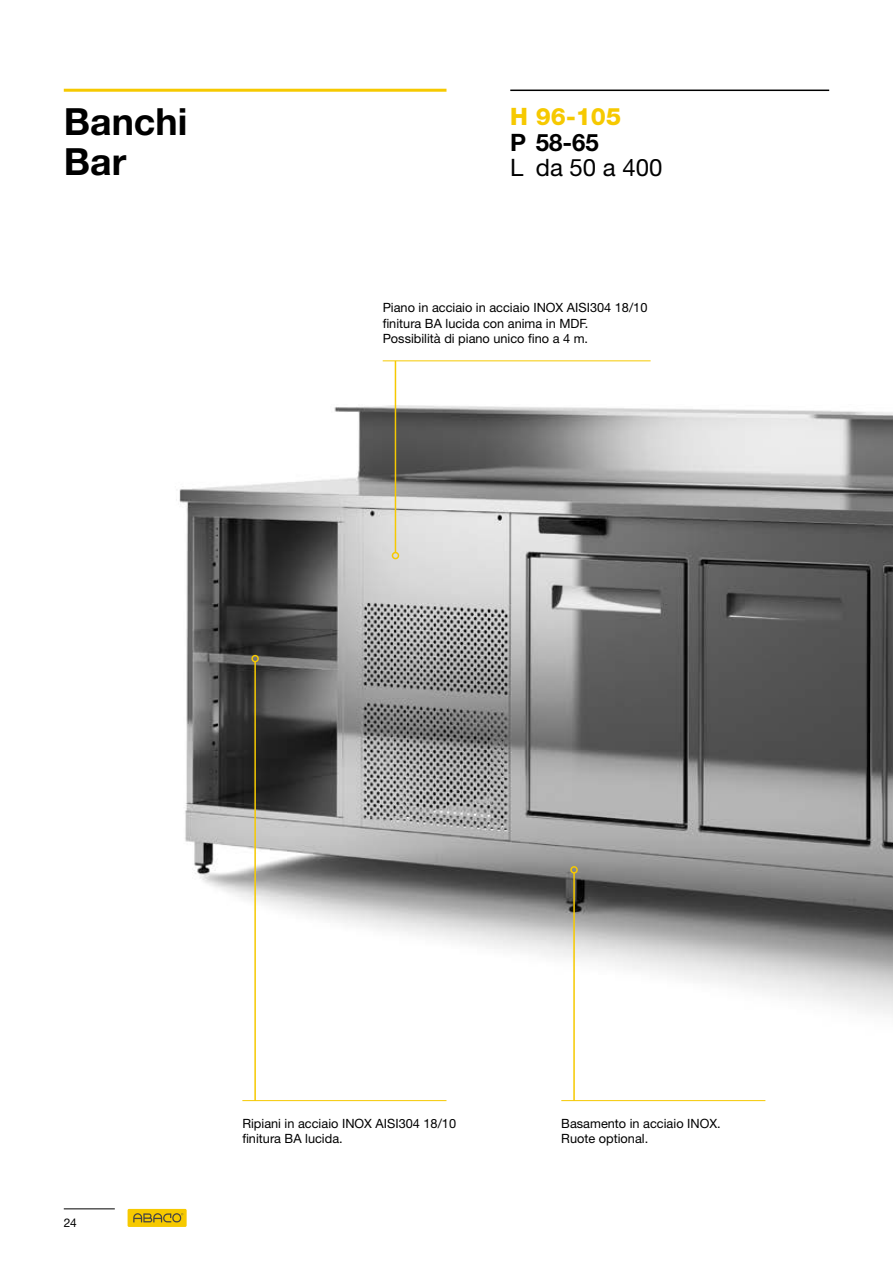
<style>
.page{position:relative;width:893px;height:1263px;background:#fff}
.page>*{position:absolute;margin:0;border:0;box-sizing:border-box;transform-origin:0 0}
.t1{font:700 37.5px/39.8px "Helvetica Neue LT Std";color:#000}
.t2{font:24px "Helvetica Neue LT Std";color:#000}
.t3{font:800 24px "Helvetica Neue LT Std";color:#f6c900}
.t4{font:700 24px "Helvetica Neue LT Std";color:#000}
.t5{font:12.75px/15.3px "Helvetica Neue LT Std";color:#000}
.t6{font:12px "Helvetica Neue LT Std";color:#000}
</style>
<div class="page">
<hr style="left:64px;top:1208px;width:51px;height:1px;background:#000">
<div style="left:128px;top:1209px;width:59px;height:18px;background:#f6c900"></div>
<svg style="left:133px;top:1213px;width:50px;height:9px"></svg>
<img style="left:125px;top:88px;width:768px;height:1014px">
<hr style="left:510px;top:90px;width:319px;height:1px;background:#000">
<hr style="left:64px;top:89px;width:382px;height:3px;background:#f6c900">
<hr style="left:254px;top:662px;width:2px;height:438px;background:#f6c900">
<div style="left:251px;top:655px;width:8px;height:7px;border:2px solid #f6c900;border-radius:50%"></div>
<hr style="left:573px;top:873px;width:2px;height:227px;background:#f6c900">
<div style="left:570px;top:866px;width:8px;height:7px;border:2px solid #f6c900;border-radius:50%"></div>
<hr style="left:395px;top:361px;width:1px;height:192px;background:#f6c900">
<div style="left:392px;top:552px;width:7px;height:7px;border:2px solid #f6c900;border-radius:50%"></div>
<hr style="left:383px;top:360px;width:268px;height:1px;background:#f6c900">
<hr style="left:242px;top:1100px;width:204px;height:1px;background:#f6c900">
<hr style="left:561px;top:1100px;width:204px;height:1px;background:#f6c900">
<h1 class="t1" style="left:64px;top:101px;width:125px">Banchi<br>Bar</h1>
<h2 class="t3" style="left:510px;top:103px;width:112px">H 96-105</h2>
<h2 class="t4" style="left:510px;top:127px;width:90px">P 58-65</h2>
<h2 class="t2" style="left:510px;top:154px;width:154px">L da 50 a 400</h2>
<p class="t5" style="left:383px;top:300px;width:266px">Piano in acciaio in acciaio INOX AISI304 18/10 finitura BA lucida con anima in MDF.<br>Possibilità di piano unico fino a 4 m.</p>
<p class="t6" style="left:64px;top:1215px;width:15px">24</p>
<p class="t5" style="left:242px;top:1115px;width:215px">Ripiani in acciaio INOX AISI304 18/10 finitura BA lucida.</p>
<p class="t5" style="left:561px;top:1115px;width:161px">Basamento in acciaio INOX.<br>Ruote optional.</p>
</div>
